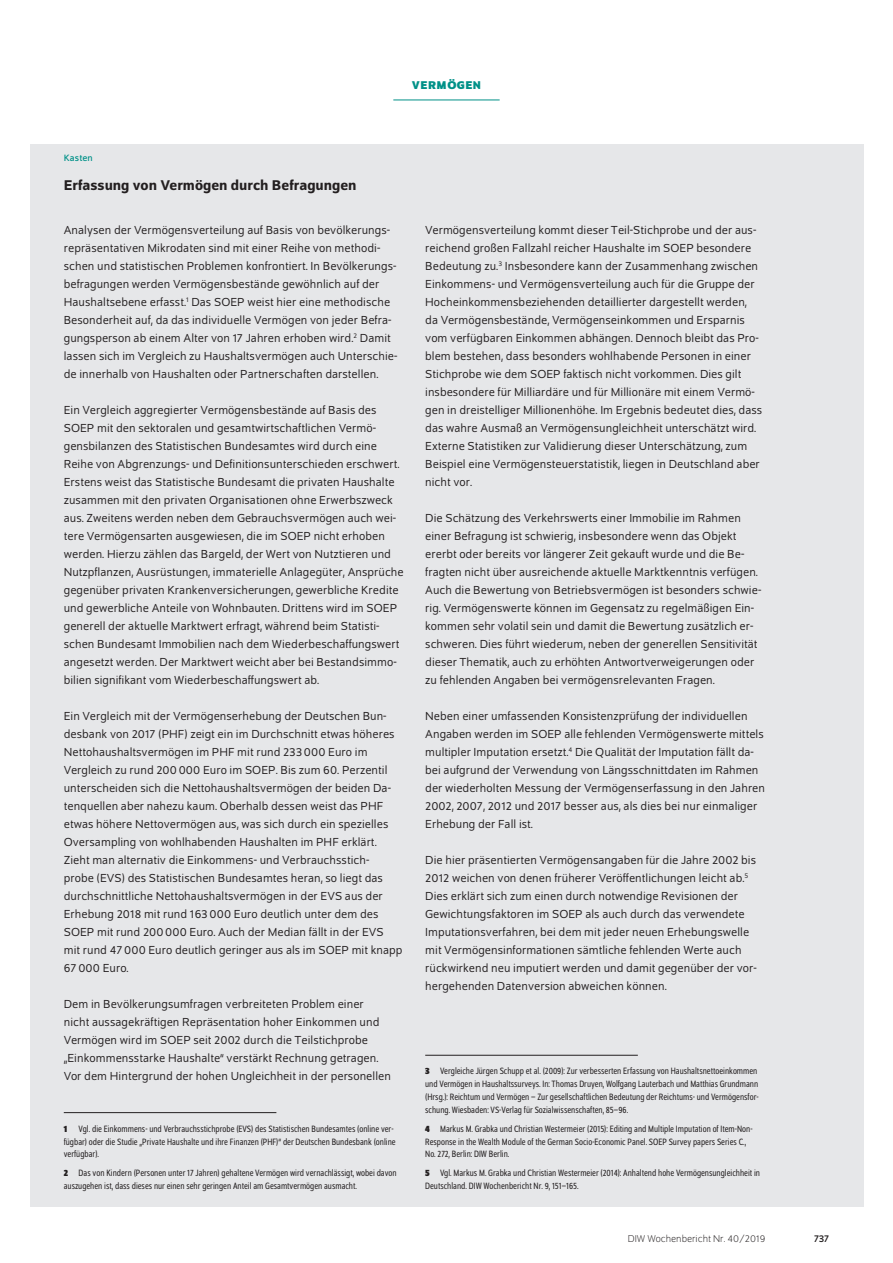
<style>
.page{position:relative;width:893px;height:1263px;background:#fff}
.page>*{position:absolute;margin:0;border:0;box-sizing:border-box;transform-origin:0 0}
.t1{font:500 15px "Schumpeter";color:#231f20}
.t2{font:12.3px/18px "Schumpeter Blond";letter-spacing:.005em;color:#231f20}
.t3{font:700 12px "Schumpeter";color:#009188}
.t4{font:300 10.5px "Schumpeter";color:#231f20}
.t5{font:10.5px "Schumpeter";color:#231f20}
.t6{font:semi-condensed 9.75px/12.8px "Schumpeter Blond";color:#231f20}
.t7{font:9.75px "Schumpeter";letter-spacing:.01em;color:#009188}
.s1{font-family:"Schumpeter";font-weight:700}
</style>
<div class="page">
<hr style="left:393px;top:100px;width:107px;height:1px;background:#009188">
<div style="left:30px;top:144px;width:833px;height:1062px;background:#e6e7e9"></div>
<hr style="left:64px;top:1112px;width:212px;height:1px;background:#231f20">
<hr style="left:425px;top:1055px;width:213px;height:1px;background:#231f20">
<p class="t3" style="left:412px;top:79px;width:19px">VERMÖGEN</p>
<p class="t7" style="left:64px;top:154px;width:31px">Kasten</p>
<p class="t1" style="left:64px;top:177px;width:294px">Erfassung von Vermögen durch Befragungen</p>
<p class="t2" style="left:64px;top:221px;width:335px">Analysen der Vermögensverteilung auf Basis von bevölkerungs&shy;repräsentativen Mikrodaten sind mit einer Reihe von methodi&shy;schen und statistischen Problemen konfrontiert. In Bevölkerungs&shy;befragungen werden Vermögensbestände gewöhnlich auf der Haushaltsebene erfasst.<sup>1</sup> Das SOEP weist hier eine methodische Besonderheit auf, da das individuelle Vermögen von jeder Befra&shy;gungsperson ab einem Alter von 17 Jahren erhoben wird.<sup>2</sup> Damit lassen sich im Vergleich zu Haushaltsvermögen auch Unterschie&shy;de innerhalb von Haushalten oder Partnerschaften darstellen.</p>
<p class="t2" style="left:64px;top:401px;width:341px">Ein Vergleich aggregierter Vermögensbestände auf Basis des SOEP mit den sektoralen und gesamtwirtschaftlichen Vermö&shy;gensbilanzen des Statistischen Bundesamtes wird durch eine Reihe von Abgrenzungs- und Definitionsunterschieden erschwert.<br>Erstens weist das Statistische Bundesamt die privaten Haushalte zusammen mit den privaten Organisationen ohne Erwerbszweck aus. Zweitens werden neben dem Gebrauchsvermögen auch wei&shy;tere Vermögensarten ausgewiesen, die im SOEP nicht erhoben werden. Hierzu zählen das Bargeld, der Wert von Nutztieren und Nutzpflanzen, Ausrüstungen, immaterielle Anlagegüter, Ansprüche gegenüber privaten Krankenversicherungen, gewerbliche Kredite und gewerbliche Anteile von Wohnbauten. Drittens wird im SOEP generell der aktuelle Marktwert erfragt, während beim Statisti&shy;schen Bundesamt Immobilien nach dem Wiederbeschaffungswert angesetzt werden. Der Marktwert weicht aber bei Bestandsimmo&shy;bilien signifikant vom Wiederbeschaffungswert ab.</p>
<p class="t2" style="left:64px;top:708px;width:340px">Ein Vergleich mit der Vermögenserhebung der Deutschen Bun&shy;desbank von 2017 (PHF) zeigt ein im Durchschnitt etwas höheres Nettohaushaltsvermögen im PHF mit rund 233000 Euro im Vergleich zu rund 200000 Euro im SOEP. Bis zum 60. Perzentil unterscheiden sich die Nettohaushaltsvermögen der beiden Da&shy;tenquellen aber nahezu kaum. Oberhalb dessen weist das PHF etwas höhere Nettovermögen aus, was sich durch ein spezielles Oversampling von wohlhabenden Haushalten im PHF erklärt.<br>Zieht man alternativ die Einkommens- und Verbrauchsstich&shy;probe (EVS) des Statistischen Bundesamtes heran, so liegt das durchschnittliche Nettohaushaltsvermögen in der EVS aus der Erhebung 2018 mit rund 163000 Euro deutlich unter dem des SOEP mit rund 200000 Euro. Auch der Median fällt in der EVS mit rund 47000 Euro deutlich geringer aus als im SOEP mit knapp 67000 Euro.</p>
<p class="t2" style="left:64px;top:996px;width:329px">Dem in Bevölkerungsumfragen verbreiteten Problem einer nicht aussagekräftigen Repräsentation hoher Einkommen und Vermögen wird im SOEP seit 2002 durch die Teilstichprobe „Einkommensstarke Haushalte“ verstärkt Rechnung getragen.<br>Vor dem Hintergrund der hohen Ungleichheit in der personellen</p>
<p class="t6" style="left:64px;top:1122px;width:333px"><span class="s1">1</span> Vgl. die Einkommens- und Verbrauchsstichprobe (EVS) des Statistischen Bundesamtes (online ver&shy;fügbar) oder die Studie „Private Haushalte und ihre Finanzen (PHF)“ der Deutschen Bundesbank (online verfügbar).</p>
<p class="t6" style="left:64px;top:1167px;width:334px"><span class="s1">2</span> Das von Kindern (Personen unter 17 Jahren) gehaltene Vermögen wird vernachlässigt, wobei davon auszugehen ist, dass dieses nur einen sehr geringen Anteil am Gesamtvermögen ausmacht.</p>
<p class="t2" style="left:425px;top:221px;width:339px">Vermögensverteilung kommt dieser Teil-Stichprobe und der aus&shy;reichend großen Fallzahl reicher Haushalte im SOEP besondere Bedeutung zu.<sup>3</sup> Insbesondere kann der Zusammenhang zwischen Einkommens- und Vermögensverteilung auch für die Gruppe der Hocheinkommensbeziehenden detaillierter dargestellt werden, da Vermögensbestände, Vermögenseinkommen und Ersparnis vom verfügbaren Einkommen abhängen. Dennoch bleibt das Pro&shy;blem bestehen, dass besonders wohlhabende Personen in einer Stichprobe wie dem SOEP faktisch nicht vorkommen. Dies gilt insbesondere für Milliardäre und für Millionäre mit einem Vermö&shy;gen in dreistelliger Millionenhöhe. Im Ergebnis bedeutet dies, dass das wahre Ausmaß an Vermögensungleichheit unterschätzt wird.<br>Externe Statistiken zur Validierung dieser Unterschätzung, zum Beispiel eine Vermögensteuerstatistik, liegen in Deutschland aber nicht vor.</p>
<p class="t2" style="left:425px;top:509px;width:338px">Die Schätzung des Verkehrswerts einer Immobilie im Rahmen einer Befragung ist schwierig, insbesondere wenn das Objekt ererbt oder bereits vor längerer Zeit gekauft wurde und die Be&shy;fragten nicht über ausreichende aktuelle Marktkenntnis verfügen.<br>Auch die Bewertung von Betriebsvermögen ist besonders schwie&shy;rig. Vermögenswerte können im Gegensatz zu regelmäßigen Ein&shy;kommen sehr volatil sein und damit die Bewertung zusätzlich er&shy;schweren. Dies führt wiederum, neben der generellen Sensitivität dieser Thematik, auch zu erhöhten Antwortverweigerungen oder zu fehlenden Angaben bei vermögensrelevanten Fragen.</p>
<p class="t2" style="left:425px;top:708px;width:341px">Neben einer umfassenden Konsistenzprüfung der individuellen Angaben werden im SOEP alle fehlenden Vermögenswerte mittels multipler Imputation ersetzt.<sup>4</sup> Die Qualität der Imputation fällt da&shy;bei aufgrund der Verwendung von Längsschnittdaten im Rahmen der wiederholten Messung der Vermögenserfassung in den Jahren 2002, 2007, 2012 und 2017 besser aus, als dies bei nur einmaliger Erhebung der Fall ist.</p>
<p class="t2" style="left:425px;top:851px;width:333px">Die hier präsentierten Vermögensangaben für die Jahre 2002 bis 2012 weichen von denen früherer Veröffentlichungen leicht ab.<sup>5<br></sup>Dies erklärt sich zum einen durch notwendige Revisionen der Gewichtungsfaktoren im SOEP als auch durch das verwendete Imputationsverfahren, bei dem mit jeder neuen Erhebungswelle mit Vermögensinformationen sämtliche fehlenden Werte auch rückwirkend neu imputiert werden und damit gegenüber der vor&shy;hergehenden Datenversion abweichen können.</p>
<p class="t6" style="left:425px;top:1065px;width:335px"><span class="s1">3</span> Vergleiche Jürgen Schupp et al. (2009): Zur verbesserten Erfassung von Haushaltsnettoeinkommen und Vermögen in Haushaltssurveys. In: Thomas Druyen, Wolfgang Lauterbach und Matthias Grundmann (Hrsg.): Reichtum und Vermögen – Zur gesellschaftlichen Bedeutung der Reichtums- und Vermögensfor&shy;schung. Wiesbaden: VS-Verlag für Sozialwissenschaften, 85–96.</p>
<p class="t6" style="left:425px;top:1122px;width:329px"><span class="s1">4</span> Markus M. Grabka und Christian Westermeier (2015): Editing and Multiple Imputation of Item-Non-<br>Response in the Wealth Module of the German Socio-Economic Panel. SOEP Survey papers Series C.,<br>No. 272, Berlin: DIW Berlin.</p>
<p class="t6" style="left:425px;top:1167px;width:336px"><span class="s1">5</span> Vgl. Markus M. Grabka und Christian Westermeier (2014): Anhaltend hohe Vermögensungleichheit in<br>Deutschland. DIW Wochenbericht Nr. 9, 151–165.</p>
<p class="t4" style="left:628px;top:1234px;width:139px">DIW Wochenbericht Nr. 40/2019</p>
<p class="t5" style="left:814px;top:1233px;width:16px">737</p>
</div>
